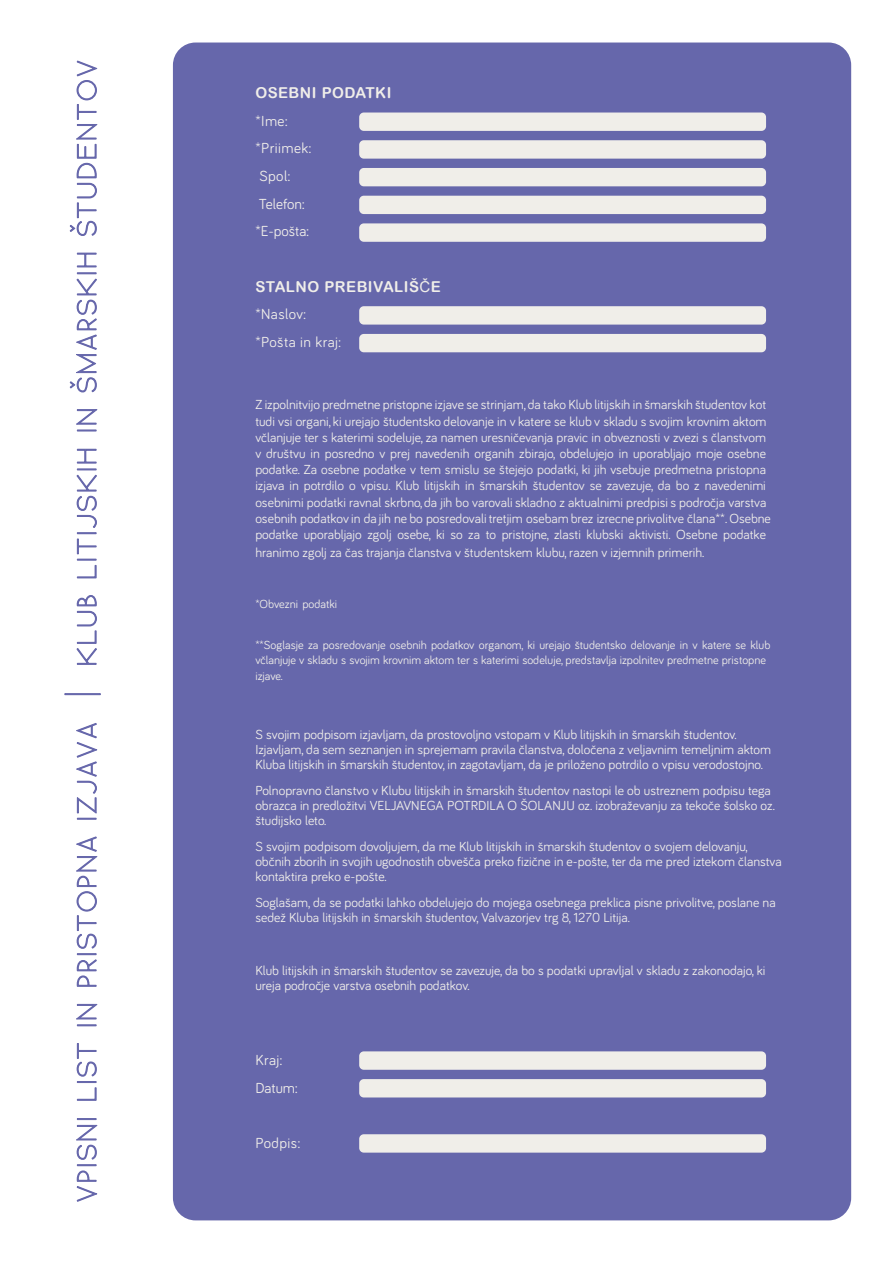
<style>
.page{position:relative;width:894px;height:1263px;background:#fff}
.page>*{position:absolute;margin:0;border:0;box-sizing:border-box;transform-origin:0 0}
.t1{font:15px/27.6px "Bariol";letter-spacing:.03em;color:#f0eee9}
.t2{font:15px "Arial Rounded MT Bold";letter-spacing:.03em;color:#f0eee9}
.t3{font:15px/27.6px "Bariol";color:#f0eee9}
.t4{font:13.5px/16.2px "Bariol";color:#f0eee9}
.t5{font:12px/14.4px "Bariol";color:#f0eee9}
.s1{font-family:"Arial"}
</style>
<div class="page">
<div style="left:173px;top:43px;width:677px;height:1177px;background:#6667ab;border-radius:23px"></div>
<svg style="left:76px;top:723px;width:22px;height:479px"></svg>
<div style="left:64px;top:693px;width:37px;height:2px;background:#6667ab;border:1px solid #6667ab"></div>
<svg style="left:69px;top:60px;width:29px;height:605px"></svg>
<div style="left:359px;top:113px;width:406px;height:18px;background:#f0eee9;border-radius:5px"></div>
<div style="left:359px;top:306px;width:406px;height:19px;background:#f0eee9;border-radius:5px"></div>
<div style="left:359px;top:1051px;width:406px;height:19px;background:#f0eee9;border-radius:5px"></div>
<div style="left:359px;top:168px;width:406px;height:18px;background:#f0eee9;border-radius:5px"></div>
<div style="left:359px;top:140px;width:406px;height:19px;background:#f0eee9;border-radius:5px"></div>
<div style="left:359px;top:334px;width:406px;height:18px;background:#f0eee9;border-radius:5px"></div>
<div style="left:359px;top:1079px;width:406px;height:18px;background:#f0eee9;border-radius:5px"></div>
<div style="left:359px;top:1134px;width:406px;height:19px;background:#f0eee9;border-radius:5px"></div>
<div style="left:359px;top:196px;width:406px;height:18px;background:#f0eee9;border-radius:5px"></div>
<div style="left:359px;top:223px;width:406px;height:19px;background:#f0eee9;border-radius:5px"></div>
<p class="t2" style="left:255px;top:87px;width:138px">OSEBNI PODATKI</p>
<p class="t1" style="left:255px;top:108px;width:57px">*Ime: *Priimek:<br>Spol:<br>Telefon: *E-pošta:</p>
<p class="t2" style="left:255px;top:281px;width:187px">STALNO PREBIVALIŠ<span class="s1">Č</span>E</p>
<p class="t1" style="left:255px;top:301px;width:87px">*Naslov: *Pošta in kraj:</p>
<p class="t4" style="left:255px;top:397px;width:517px">Z izpolnitvijo predmetne pristopne izjave se strinjam, da tako Klub litijskih in šmarskih študentov kot tudi vsi organi, ki urejajo študentsko delovanje in v katere se klub v skladu s svojim krovnim aktom včlanjuje ter s katerimi sodeluje, za namen uresničevanja pravic in obveznosti v zvezi s članstvom v društvu in posredno v prej navedenih organih zbirajo, obdelujejo in uporabljajo moje osebne podatke. Za osebne podatke v tem smislu se štejejo podatki, ki jih vsebuje predmetna pristopna izjava in potrdilo o vpisu. Klub litijskih in šmarskih študentov se zavezuje, da bo z navedenimi osebnimi podatki ravnal skrbno, da jih bo varovali skladno z aktualnimi predpisi s področja varstva osebnih podatkov in da jih ne bo posredovali tretjim osebam brez izrecne privolitve člana**. Osebne podatke uporabljajo zgolj osebe, ki so za to pristojne, zlasti klubski aktivisti. Osebne podatke</p>
<p class="t4" style="left:255px;top:545px;width:450px">hranimo zgolj za čas trajanja članstva v študentskem klubu, razen v izjemnih primerih.</p>
<p class="t5" style="left:255px;top:598px;width:83px">*Obvezni podatki</p>
<p class="t5" style="left:255px;top:639px;width:516px">**Soglasje za posredovanje osebnih podatkov organom, ki urejajo študentsko delovanje in v katere se klub včlanjuje v skladu s svojim krovnim aktom ter s katerimi sodeluje, predstavlja izpolnitev predmetne pristopne</p>
<p class="t5" style="left:255px;top:669px;width:29px">izjave.</p>
<p class="t4" style="left:255px;top:727px;width:517px;line-height:15px">S svojim podpisom izjavljam, da prostovoljno vstopam v Klub litijskih in šmarskih študentov.<br>Izjavljam, da sem seznanjen in sprejemam pravila članstva, določena z veljavnim temeljnim aktom<br>Kluba litijskih in šmarskih študentov, in zagotavljam, da je priloženo potrdilo o vpisu verodostojno.</p>
<p class="t4" style="left:255px;top:783px;width:521px;line-height:15px">Polnopravno članstvo v Klubu litijskih in šmarskih študentov nastopi le ob ustreznem podpisu tega obrazca in predložitvi VELJAVNEGA POTRDILA O ŠOLANJU oz. izobraževanju za tekoče šolsko oz. študijsko leto.</p>
<p class="t4" style="left:255px;top:840px;width:528px;line-height:15px">S svojim podpisom dovoljujem, da me Klub litijskih in šmarskih študentov o svojem delovanju, občnih zborih in svojih ugodnostih obvešča preko fizične in e-pošte, ter da me pred iztekom članstva kontaktira preko e-pošte.</p>
<p class="t4" style="left:255px;top:896px;width:521px;line-height:15px">Soglašam, da se podatki lahko obdelujejo do mojega osebnega preklica pisne privolitve, poslane na sedež Kluba litijskih in šmarskih študentov, Valvazorjev trg 8, 1270 Litija.</p>
<p class="t4" style="left:255px;top:963px;width:511px;line-height:15px">Klub litijskih in šmarskih študentov se zavezuje, da bo s podatki upravljal v skladu z zakonodajo, ki ureja področje varstva osebnih podatkov.</p>
<p class="t3" style="left:255px;top:1047px;width:44px">Kraj:<br>Datum:</p>
<p class="t1" style="left:255px;top:1130px;width:46px">Podpis:</p>
</div>
